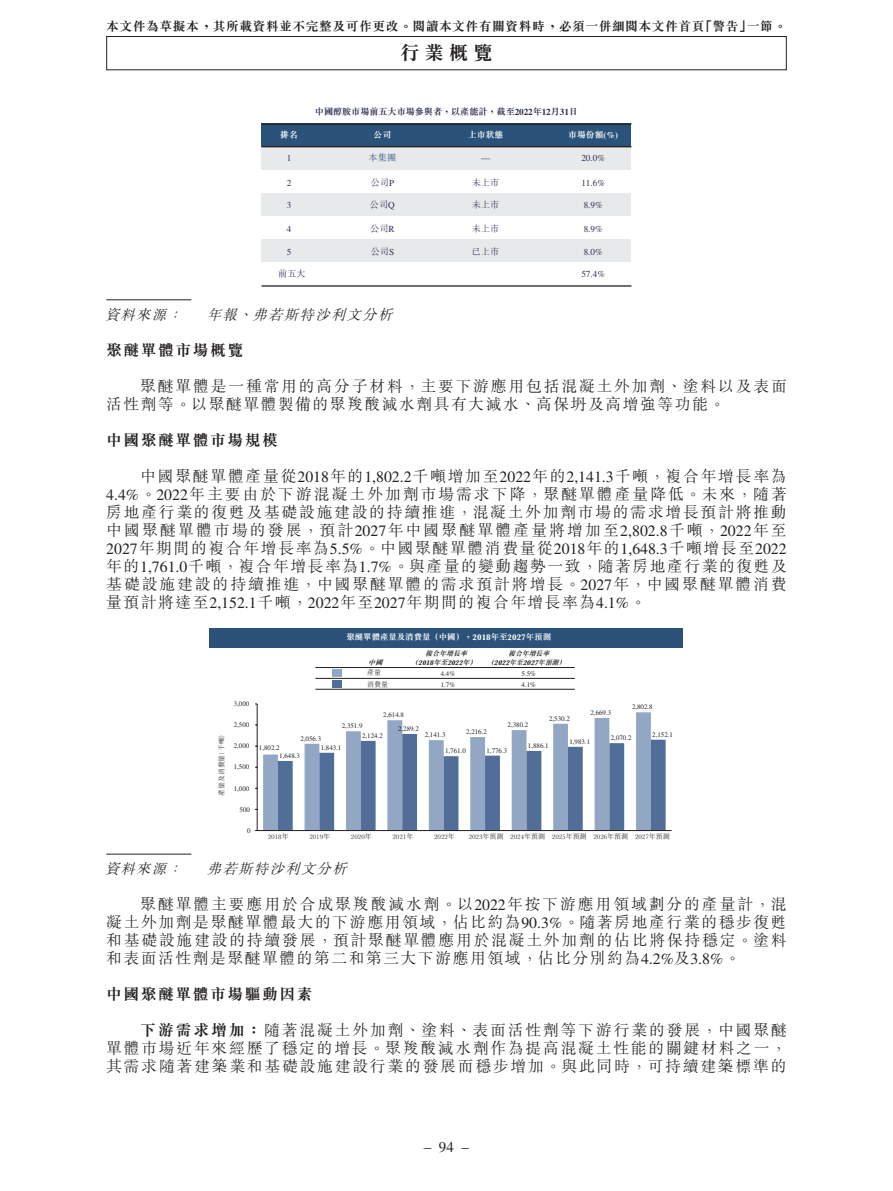
<style>
.page{position:relative;width:893px;height:1191px;background:#fff}
.page>*{position:absolute;margin:0;border:0;box-sizing:border-box;transform-origin:0 0}
.t1{font:700 19.5px "M Sung HK";color:#231f20}
._00_txt{font:300 15.75px/18px "M Sung HK";letter-spacing:.115em;color:#231f20;text-align:justify}
._02_H2{font:700 15.75px "M Sung HK";letter-spacing:.1em;color:#231f20}
.t2{font:15px "Times LT Std";color:#231f20}
._07_NH1{font:italic 300 14.25px "M Sung HK";color:#231f20}
.t3{font:700 12.75px "M Sung HK";letter-spacing:.045em;color:#231f20}
.t4{font:9.15px "Times LT Std";color:#2d2e55}
.t5{font:9.15px "M Sung HK Bold E Ten B5 H";letter-spacing:-.01em;color:#2d2e55}
.t6{font:9.15px "M Sung HK Light E Ten B5 H";color:#2d2e55}
.t7{font:9.15px "M Sung HK Light E Ten B5 H";color:#2b537a}
.t8{font:8.85px "M Sung HK Bold E Ten B5 H";color:#fff}
.t9{font:8.4px "M Sung HK Bold E Ten B5 H";color:#fff}
.t10{font:italic 7.05px "M Sung HK Bold E Ten B5 H";color:#231f20}
.t11{font:6.9px "Times LT Std";color:#231f20}
.t12{font:6.9px/11.2px "M Sung HK Light E Ten B5 H";color:#231f20}
.t13{font:italic 6.9px "M Sung HK Bold E Ten B5 H";color:#231f20}
.t14{font:italic 6.9px "M Sung HK Bold E Ten B5 H";color:#231f20;scale:1.05 1}
.s1{font-family:"Times LT Std";font-weight:700}
.s2{font-family:"Times LT Std"}
.s3{font-family:"Times LT Std";font-weight:400}
.s4{font-size:6.9px}
.s5{font-weight:700}
</style>
<div class="page">
<div style="left:106px;top:36px;width:681px;height:34px;border:1px solid #231f20"></div>
<hr style="left:106px;top:299px;width:85px;height:1px;background:#231f20">
<hr style="left:106px;top:853px;width:85px;height:1px;background:#231f20">
<div style="left:262px;top:124px;width:369px;height:23px;background:#2b537a"></div>
<div style="left:262px;top:147px;width:369px;height:23px;background:#e8e9ea"></div>
<div style="left:262px;top:193px;width:369px;height:23px;background:#e8e9ea"></div>
<div style="left:262px;top:240px;width:369px;height:23px;background:#e8e9ea"></div>
<hr style="left:262px;top:146px;width:369px;height:1px;background:#231f20">
<hr style="left:262px;top:124px;width:369px;height:1px;background:#231f20">
<hr style="left:262px;top:285px;width:369px;height:2px;background:#231f20">
<svg style="left:263px;top:712px;width:388px;height:118px"></svg>
<svg style="left:278px;top:734px;width:388px;height:96px"></svg>
<hr style="left:257px;top:704px;width:1px;height:126px;background:#231f20">
<hr style="left:257px;top:830px;width:415px;height:1px;background:#231f20">
<div style="left:209px;top:628px;width:473px;height:20px;background:#2b537a"></div>
<hr style="left:315px;top:667px;width:260px;height:1px;background:#231f20">
<hr style="left:315px;top:678px;width:260px;height:1px;background:#231f20">
<hr style="left:315px;top:689px;width:260px;height:1px;background:#231f20">
<div style="left:332px;top:680px;width:10px;height:7px;background:#506e97"></div>
<div style="left:332px;top:669px;width:10px;height:7px;background:#91a7c4"></div>
<p class="t3" style="left:106px;top:19px;width:682px">本文件為草擬本，其所載資料並不完整及可作更改。閱讀本文件有關資料時，必須一併細閱本文件首頁「警告」一節。</p>
<p class="t1" style="left:400px;top:43px;width:94px">行業概覽</p>
<p class="t5" style="left:315px;top:107px;width:265px">中國醇胺市場前五大市場參與者，以產能計，截至<span class="s1">2022</span>年<span class="s1">12</span>月<span class="s1">31</span>日</p>
<p class="t8" style="left:280px;top:130px;width:19px">排名</p>
<p class="t8" style="left:374px;top:130px;width:19px">公司</p>
<p class="t8" style="left:468px;top:130px;width:37px">上市狀態</p>
<p class="t8" style="left:568px;top:130px;width:51px">市場份額<span class="s1">(%)</span></p>
<p class="t7" style="left:369px;top:151px;width:29px">本集團</p>
<p class="t4" style="left:481px;top:153px;width:11px">—</p>
<p class="t4" style="left:287px;top:153px;width:6px">1</p>
<p class="t4" style="left:581px;top:153px;width:25px">20.0%</p>
<p class="t4" style="left:287px;top:177px;width:6px">2</p>
<p class="t6" style="left:371px;top:176px;width:25px">公司<span class="s2">P</span></p>
<p class="t6" style="left:472px;top:176px;width:29px">未上市</p>
<p class="t4" style="left:581px;top:177px;width:25px">11.6%</p>
<p class="t4" style="left:287px;top:200px;width:6px">3</p>
<p class="t6" style="left:370px;top:198px;width:26px">公司<span class="s2">Q</span></p>
<p class="t6" style="left:472px;top:198px;width:29px">未上市</p>
<p class="t4" style="left:584px;top:200px;width:21px">8.9%</p>
<p class="t4" style="left:287px;top:224px;width:6px">4</p>
<p class="t6" style="left:370px;top:222px;width:26px">公司<span class="s2">R</span></p>
<p class="t6" style="left:472px;top:222px;width:29px">未上市</p>
<p class="t4" style="left:584px;top:224px;width:21px">8.9%</p>
<p class="t4" style="left:287px;top:246px;width:6px">5</p>
<p class="t6" style="left:371px;top:245px;width:25px">公司<span class="s2">S</span></p>
<p class="t6" style="left:472px;top:245px;width:29px">已上市</p>
<p class="t4" style="left:584px;top:246px;width:21px">8.0%</p>
<p class="t6" style="left:278px;top:267px;width:29px">前五大</p>
<p class="t4" style="left:581px;top:269px;width:25px">57.4%</p>
<p class="_07_NH1" style="left:105px;top:304px;width:83px">資料來源：</p>
<p class="_07_NH1" style="left:207px;top:304px;width:192px">年報、弗若斯特沙利文分析</p>
<p class="_02_H2" style="left:106px;top:342px;width:139px">聚醚單體市場概覽</p>
<p class="_00_txt" style="left:106px;top:376px;width:682px;text-indent:34px">聚醚單體是一種常用的高分子材料，主要下游應用包括混凝土外加劑、塗料以及表面活性劑等。以聚醚單體製備的聚羧酸減水劑具有大減水、高保坍及高增強等功能。</p>
<p class="_02_H2" style="left:106px;top:432px;width:173px">中國聚醚單體市場規模</p>
<p class="_00_txt" style="left:106px;top:466px;width:682px;text-indent:34px">中國聚醚單體產量從<span class="s3">2018</span>年的<span class="s3">1,802.2</span>千噸增加至<span class="s3">2022</span>年的<span class="s3">2,141.3</span>千噸，複合年增長率為<span class="s3">4.4%</span>。<span class="s3">2022</span>年主要由於下游混凝土外加劑市場需求下降，聚醚單體產量降低。未來，隨著房地產行業的復甦及基礎設施建設的持續推進，混凝土外加劑市場的需求增長預計將推動中國聚醚單體市場的發展，預計<span class="s3">2027</span>年中國聚醚單體產量將增加至<span class="s3">2,802.8</span>千噸，<span class="s3">2022</span>年至<span class="s3">2027</span>年期間的複合年增長率為<span class="s3">5.5%</span>。中國聚醚單體消費量從<span class="s3">2018</span>年的<span class="s3">1,648.3</span>千噸增長至<span class="s3">2022</span>年的<span class="s3">1,761.0</span>千噸，複合年增長率為<span class="s3">1.7%</span>。與產量的變動趨勢一致，隨著房地產行業的復甦及基礎設施建設的持續推進，中國聚醚單體的需求預計將增長。<span class="s3">2027</span>年，中國聚醚單體消費量預計將達至<span class="s3">2,152.1</span>千噸，<span class="s3">2022</span>年至<span class="s3">2027</span>年期間的複合年增長率為<span class="s3">4.1%</span>。</p>
<p class="t9" style="left:346px;top:632px;width:206px">聚醚單體產量及消費量（中國），2018年至2027年預測</p>
<p class="t12" style="left:216px;top:795px;width:63px;rotate:-90deg">產量及消費量(千噸)</p>
<p class="t11" style="left:234px;top:700px;width:17px">3,000</p>
<p class="t11" style="left:234px;top:721px;width:17px">2,500</p>
<p class="t11" style="left:234px;top:742px;width:17px">2,000</p>
<p class="t11" style="left:234px;top:763px;width:17px">1,500</p>
<p class="t11" style="left:234px;top:784px;width:17px">1,000</p>
<p class="t11" style="left:240px;top:805px;width:12px">500</p>
<p class="t11" style="left:247px;top:826px;width:5px">0</p>
<p class="t10" style="left:425px;top:650px;width:45px">複合年增長率</p>
<p class="t13" style="left:508px;top:650px;width:45px">複合年增長率</p>
<p class="t10" style="left:487px;top:658px;width:82px"><span class="s4">（</span>2022<span class="s4">年至</span>2027<span class="s4">年預測）</span></p>
<p class="t14" style="left:368px;top:659px;width:17px">中國</p>
<p class="t10" style="left:411px;top:658px;width:69px">（2018年至2022年）</p>
<p class="t12" style="left:367px;top:667px;width:22px">產量消費量</p>
<p class="t11" style="left:441px;top:669px;width:16px">4.4%</p>
<p class="t11" style="left:521px;top:669px;width:16px">5.5%</p>
<p class="t11" style="left:441px;top:680px;width:16px">1.7%</p>
<p class="t11" style="left:521px;top:680px;width:16px">4.1%</p>
<p class="t11" style="left:632px;top:703px;width:22px">2,802.8</p>
<p class="t11" style="left:590px;top:708px;width:22px">2,669.3</p>
<p class="t11" style="left:383px;top:711px;width:22px">2,614.8</p>
<p class="t11" style="left:549px;top:714px;width:22px">2,530.2</p>
<p class="t11" style="left:508px;top:721px;width:22px">2,380.2</p>
<p class="t11" style="left:342px;top:722px;width:22px">2,351.9</p>
<p class="t11" style="left:398px;top:724px;width:22px">2,289.2</p>
<p class="t11" style="left:466px;top:728px;width:22px">2,216.2</p>
<p class="t11" style="left:652px;top:730px;width:22px">2,152.1</p>
<p class="t11" style="left:425px;top:731px;width:22px">2,141.3</p>
<p class="t11" style="left:362px;top:731px;width:22px">2,124.2</p>
<p class="t11" style="left:611px;top:734px;width:22px">2,070.2</p>
<p class="t11" style="left:300px;top:734px;width:22px">2,056.3</p>
<p class="t11" style="left:569px;top:737px;width:22px">1,983.1</p>
<p class="t11" style="left:528px;top:741px;width:22px">1,886.1</p>
<p class="t11" style="left:259px;top:743px;width:22px">1,802.2</p>
<p class="t11" style="left:321px;top:743px;width:22px">1,843.1</p>
<p class="t11" style="left:445px;top:747px;width:22px">1,761.0</p>
<p class="t11" style="left:486px;top:746px;width:22px">1,776.3</p>
<p class="t11" style="left:279px;top:751px;width:22px">1,648.3</p>
<p class="t12" style="left:268px;top:831px;width:22px">2018年</p>
<p class="t12" style="left:309px;top:831px;width:22px">2019年</p>
<p class="t12" style="left:351px;top:831px;width:22px">2020年</p>
<p class="t12" style="left:392px;top:831px;width:22px">2021年</p>
<p class="t12" style="left:434px;top:831px;width:22px">2022年</p>
<p class="t12" style="left:469px;top:831px;width:202px">2023年預測 2024年預測 2025年預測 2026年預測 2027年預測</p>
<p class="_07_NH1" style="left:105px;top:858px;width:83px">資料來源：</p>
<p class="_07_NH1" style="left:207px;top:858px;width:146px">弗若斯特沙利文分析</p>
<p class="_00_txt" style="left:106px;top:894px;width:682px;text-indent:34px">聚醚單體主要應用於合成聚羧酸減水劑。以<span class="s3">2022</span>年按下游應用領域劃分的產量計，混凝土外加劑是聚醚單體最大的下游應用領域，佔比約為<span class="s3">90.3%</span>。隨著房地產行業的穩步復甦和基礎設施建設的持續發展，預計聚醚單體應用於混凝土外加劑的佔比將保持穩定。塗料和表面活性劑是聚醚單體的第二和第三大下游應用領域，佔比分別約為<span class="s3">4.2%</span>及<span class="s3">3.8%</span>。</p>
<p class="_02_H2" style="left:106px;top:986px;width:208px">中國聚醚單體市場驅動因素</p>
<p class="_00_txt" style="left:106px;top:1020px;width:682px;text-indent:34px"><span class="s5">下游需求增加：</span>隨著混凝土外加劑、塗料、表面活性劑等下游行業的發展，中國聚醚單體市場近年來經歷了穩定的增長。聚羧酸減水劑作為提高混凝土性能的關鍵材料之一，其需求隨著建築業和基礎設施建設行業的發展而穩步增加。與此同時，可持續建築標準的</p>
<p class="t2" style="left:424px;top:1139px;width:46px">–94–</p>
</div>
